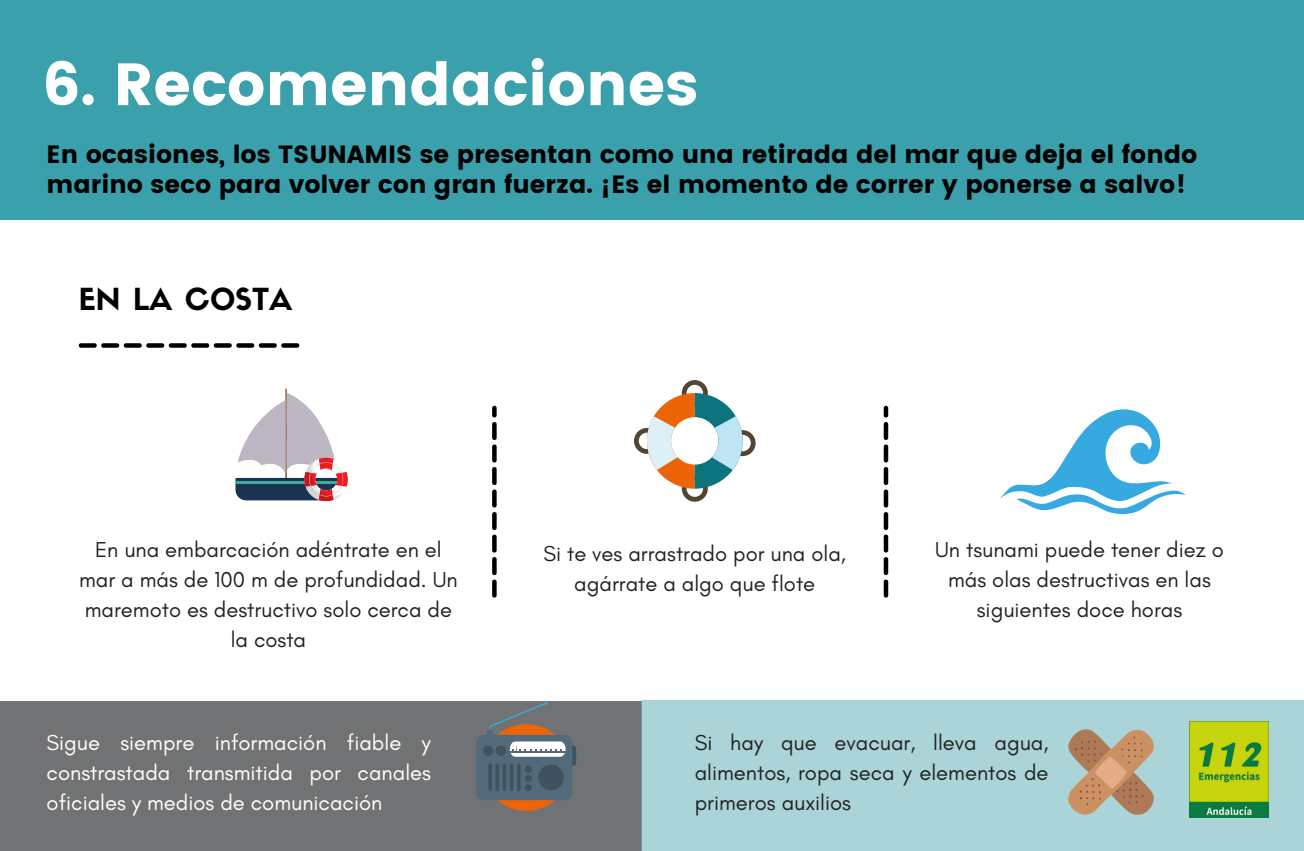
<style>
.page{position:relative;width:1304px;height:851px;background:#fff}
.page>*{position:absolute;margin:0;border:0;box-sizing:border-box;transform-origin:0 0}
.t1{font:59.6px "Poppins";color:#fff}
.t2{font:29.8px "Sifonn Basic";color:#000}
.t3{font:24.8px/30px "Poppins";color:#000}
.t4{font:22px/30px "Glacial Indifference";color:#222;text-align:center}
.t5{font:22px/30px "Glacial Indifference";color:#fff;text-align:justify}
</style>
<div class="page">
<svg style="left:492px;top:406px;width:4px;height:191px"></svg>
<svg style="left:883px;top:406px;width:5px;height:191px"></svg>
<div style="left:0;top:0;width:1303px;height:219px;background:#3aa0ab"></div>
<svg style="left:79px;top:343px;width:220px;height:5px"></svg>
<hr style="left:285px;top:388px;width:2px;height:92px;background:#845333">
<svg style="left:235px;top:393px;width:113px;height:109px"></svg>
<svg style="left:634px;top:380px;width:121px;height:121px"></svg>
<svg style="left:1000px;top:409px;width:185px;height:105px"></svg>
<div style="left:0;top:700px;width:641px;height:150px;background:#717273"></div>
<div style="left:641px;top:700px;width:663px;height:150px;background:#abd4d8"></div>
<svg style="left:1068px;top:729px;width:85px;height:85px"></svg>
<svg style="left:483px;top:724px;width:86px;height:87px"></svg>
<div style="left:569px;top:745px;width:7px;height:20px;background:#3f525e;border-radius:3px"></div>
<div style="left:476px;top:734px;width:96px;height:66px;background:#526a7a;border-radius:8px"></div>
<div style="left:483px;top:745px;width:10px;height:10px;background:#3f525e;border-radius:50%"></div>
<div style="left:495px;top:745px;width:11px;height:10px;background:#3f525e;border-radius:50%"></div>
<div style="left:538px;top:764px;width:26px;height:26px;background:#3f525e;border-radius:50%"></div>
<div style="left:525px;top:765px;width:7px;height:7px;background:#3f525e;border-radius:50%"></div>
<div style="left:525px;top:774px;width:7px;height:8px;background:#3f525e;border-radius:50%"></div>
<div style="left:525px;top:784px;width:7px;height:7px;background:#3f525e;border-radius:50%"></div>
<svg style="left:510px;top:741px;width:55px;height:15px"></svg>
<hr style="left:509px;top:751px;width:58px;height:2px;background:#526a7a">
<svg style="left:489px;top:701px;width:58px;height:33px"></svg>
<div style="left:486px;top:729px;width:8px;height:11px;background:#526a7a;border-radius:4px"></div>
<hr style="left:488px;top:763px;width:4px;height:28px;background:#3f525e;border-radius:2px">
<svg style="left:495px;top:763px;width:4px;height:28px"></svg>
<svg style="left:502px;top:763px;width:4px;height:28px"></svg>
<hr style="left:510px;top:763px;width:3px;height:28px;background:#3f525e;border-radius:2px">
<hr style="left:517px;top:763px;width:3px;height:28px;background:#3f525e;border-radius:2px">
<img style="left:1189px;top:721px;width:79px;height:96px">
<h1 class="t1" style="left:43px;top:50px;width:657px">6. Recomendaciones</h1>
<h3 class="t3" style="left:47px;top:139px;width:1152px">En ocasiones, los TSUNAMIS se presentan como una retirada del mar que deja el fondo marino seco para volver con gran fuerza. ¡Es el momento de correr y ponerse a salvo!</h3>
<h2 class="t2" style="left:79px;top:288px;width:215px">EN LA COSTA</h2>
<p class="t4" style="left:79px;top:534px;width:380px">En una embarcación adéntrate en el mar a más de 100 m de profundidad. Un maremoto es destructivo solo cerca de la costa</p>
<p class="t5" style="left:47px;top:726px;width:386px">Sigue siempre información fiable y constrastada transmitida por canales oficiales y medios de comunicación</p>
<p class="t4" style="left:543px;top:538px;width:304px">Si te ves arrastrado por una ola, agárrate a algo que flote</p>
<p class="t4" style="left:935px;top:534px;width:290px">Un tsunami puede tener diez o más olas destructivas en las siguientes doce horas</p>
<p class="t4" style="left:695px;top:726px;width:355px;text-align:justify">Si hay que evacuar, lleva agua, alimentos, ropa seca y elementos de primeros auxilios</p>
</div>
